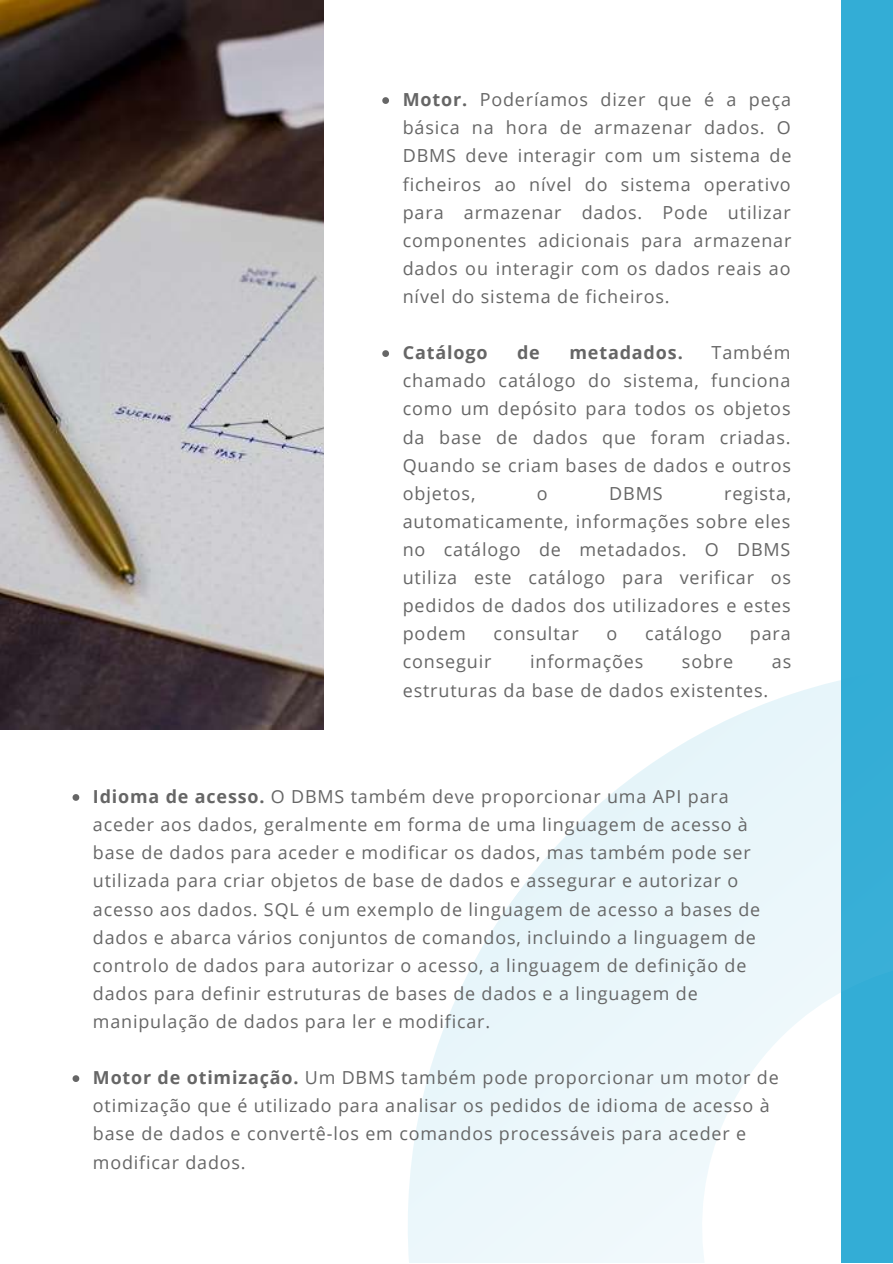
<style>
.page{position:relative;width:893px;height:1264px;background:#fff}
.page>*{position:absolute;margin:0;border:0;box-sizing:border-box;transform-origin:0 0}
.t1{font:18px/28px "Open Sans";letter-spacing:.045em;color:#666;text-align:justify}
.t2{font:700 18px "Open Sans";letter-spacing:.045em;color:#666}
.t3{font:17.85px/28px "Open Sans";letter-spacing:.045em;color:#666}
.s1{font-weight:700}
</style>
<div class="page">
<img style="left:0;top:0;width:324px;height:730px">
<div style="left:841px;top:0;width:51px;height:1262px;background:#33add6"></div>
<svg style="left:199px;top:461px;width:642px;height:801px"></svg>
<svg style="left:382px;top:97px;width:7px;height:7px"></svg>
<svg style="left:382px;top:350px;width:7px;height:7px"></svg>
<svg style="left:73px;top:794px;width:6px;height:6px"></svg>
<svg style="left:73px;top:1075px;width:6px;height:6px"></svg>
<p class="t1" style="left:402px;top:85px;width:390px"><span class="s1">Motor.</span> Poderíamos dizer que é a peça básica na hora de armazenar dados. O DBMS deve interagir com um sistema de ficheiros ao nível do sistema operativo para armazenar dados. Pode utilizar componentes adicionais para armazenar dados ou interagir com os dados reais ao nível do sistema de ficheiros.</p>
<p class="t1" style="left:402px;top:338px;width:390px;text-indent:309px">Também chamado catálogo do sistema, funciona como um depósito para todos os objetos da base de dados que foram criadas.<br>Quando se criam bases de dados e outros objetos,</p>
<p class="t2" style="left:402px;top:340px;width:86px">Catálogo</p>
<p class="t2" style="left:517px;top:340px;width:24px">de</p>
<p class="t2" style="left:569px;top:340px;width:115px">metadados.</p>
<p class="t1" style="left:402px;top:479px;width:390px;text-indent:321px">regista, automaticamente, informações sobre eles no catálogo de metadados. O DBMS utiliza este catálogo para verificar os pedidos de dados dos utilizadores e estes podem</p>
<p class="t1" style="left:537px;top:479px;width:12px">o</p>
<p class="t1" style="left:609px;top:479px;width:55px">DBMS</p>
<p class="t1" style="left:493px;top:619px;width:87px">consultar</p>
<p class="t1" style="left:606px;top:619px;width:12px">o</p>
<p class="t1" style="left:645px;top:619px;width:78px">catálogo</p>
<p class="t1" style="left:749px;top:619px;width:42px">para</p>
<p class="t1" style="left:402px;top:647px;width:90px">conseguir</p>
<p class="t1" style="left:530px;top:647px;width:115px">informações</p>
<p class="t1" style="left:682px;top:647px;width:53px">sobre</p>
<p class="t1" style="left:771px;top:647px;width:21px">as</p>
<p class="t1" style="left:402px;top:675px;width:367px">estruturas da base de dados existentes.</p>
<p class="t3" style="left:93px;top:782px;width:669px"><span class="s1">Idioma de acesso.</span> O DBMS também deve proporcionar uma API para aceder aos dados, geralmente em forma de uma linguagem de acesso à base de dados para aceder e modificar os dados, mas também pode ser utilizada para criar objetos de base de dados e assegurar e autorizar o acesso aos dados. SQL é um exemplo de linguagem de acesso a bases de dados e abarca vários conjuntos de comandos, incluindo a linguagem de controlo de dados para autorizar o acesso, a linguagem de definição de dados para definir estruturas de bases de dados e a linguagem de manipulação de dados para ler e modificar.</p>
<p class="t3" style="left:93px;top:1063px;width:687px"><span class="s1">Motor de otimização.</span> Um DBMS também pode proporcionar um motor de otimização que é utilizado para analisar os pedidos de idioma de acesso à base de dados e convertê-los em comandos processáveis para aceder e modificar dados.</p>
</div>
